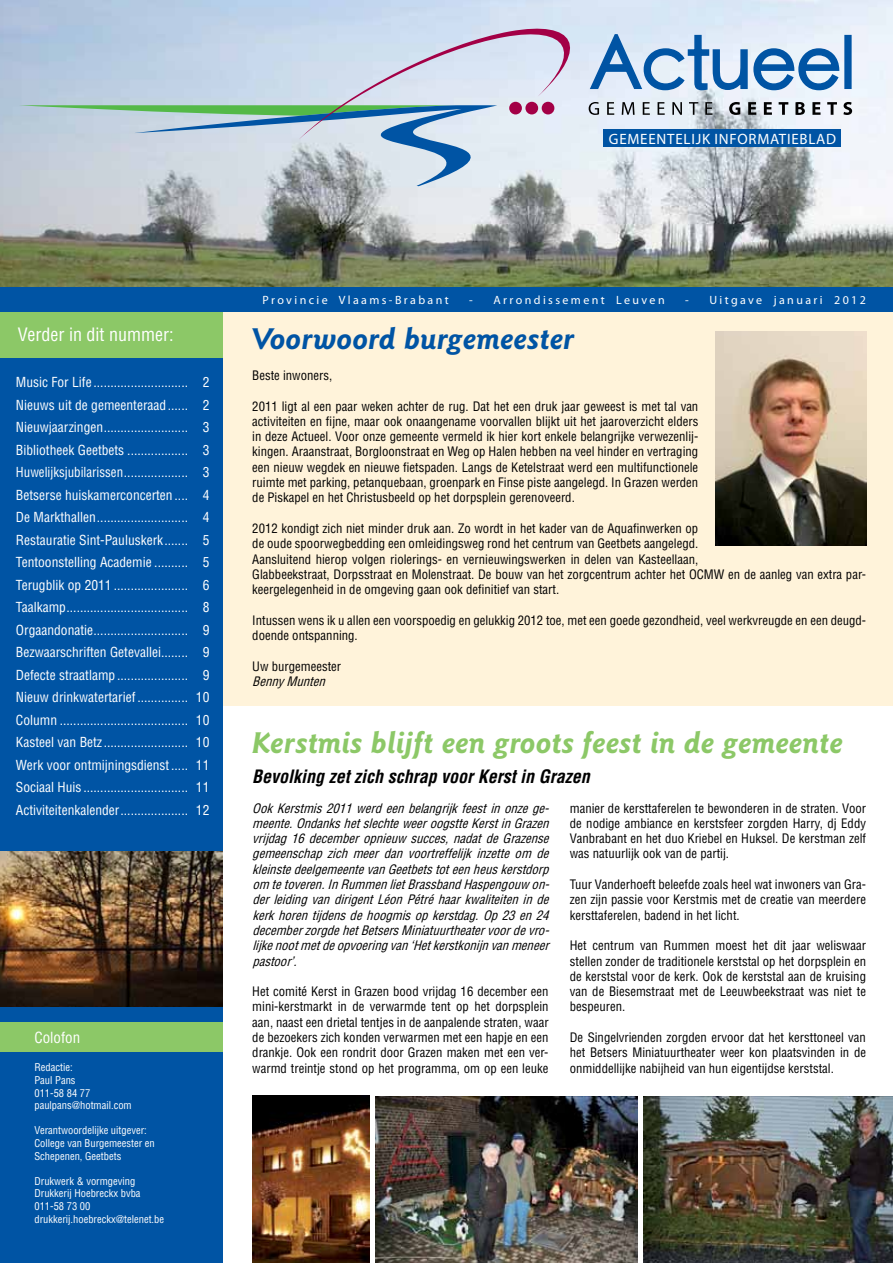
<style>
.page{position:relative;width:893px;height:1263px;background:#fff}
.page>*{position:absolute;margin:0;border:0;box-sizing:border-box;transform-origin:0 0}
.t1{font:500 70.2px "ST Heiti TC";letter-spacing:-.01em;color:#0054a4}
.t2{font:italic 700 30px "Goudy Sans IT Cby BT";color:#8cc867}
.t3{font:italic 700 30px "Goudy Sans IT Cby BT";color:#0054a4}
.t4{font:italic 700 condensed 18px "Helvetica";color:#000}
.t5{font:condensed 18px "Helvetica LT Std";color:#fff}
.t6{font:15px "Myriad Pro";letter-spacing:.05em;color:#fff}
.t7{font:condensed 15px "Helvetica LT Std";color:#fff}
.t8{font:condensed 13.5px/22.5px "Helvetica";color:#fff;text-align:justify}
.t9{font:condensed 12.75px/15.3px "Helvetica";color:#000;text-align:justify}
.t10{font:italic condensed 12.75px/15.3px "Helvetica";color:#000;text-align:justify}
.t11{font:12px "Myriad Pro";letter-spacing:.2em;color:#fff}
.t12{font:condensed 10.5px/12.6px "Helvetica LT Std";color:#fff}
</style>
<div class="page">
<div style="left:206px;top:301px;width:687px;height:405px;background:#fff3da"></div>
<div style="left:0;top:358px;width:223px;height:905px;background:#0054a4"></div>
<img style="left:0;top:0;width:893px;height:287px">
<div style="left:0;top:307px;width:223px;height:51px;background:#8cc867"></div>
<img style="left:0;top:852px;width:222px;height:155px">
<div style="left:0;top:1022px;width:223px;height:30px;background:#8cc867"></div>
<svg style="left:19px;top:29px;width:833px;height:157px;background:#bdcddc"></svg>
<div style="left:844px;top:35px;width:8px;height:54px;border:2px solid #0054a4"></div>
<div style="left:0;top:287px;width:893px;height:25px;background:#0054a4"></div>
<img style="left:715px;top:332px;width:151px;height:214px">
<img style="left:252px;top:1095px;width:118px;height:168px">
<img style="left:376px;top:1096px;width:262px;height:167px">
<img style="left:643px;top:1096px;width:250px;height:167px">
<h1 class="t1" style="left:590px;top:29px;width:266px">Actueel</h1>
<p class="t6" style="left:609px;top:129px;width:229px">GEMEENTELIJK INFORMATIEBLAD</p>
<h3 class="t5" style="left:18px;top:324px;width:157px">Verder in dit nummer:</h3>
<p class="t8" style="left:16px;top:371px;width:195px">Music For Life ............................ 2<br>Nieuws uit de gemeenteraad...... 2<br>Nieuwjaarzingen......................... 3<br>Bibliotheek Geetbets .................. 3<br>Huwelijksjubilarissen................... 3<br>Betserse huiskamerconcerten .... 4<br>De Markthallen........................... 4<br>Restauratie Sint-Pauluskerk....... 5<br>Tentoonstelling Academie .......... 5<br>Terugblik op 2011 ...................... 6<br>Taalkamp.................................... 8<br>Orgaandonatie............................ 9<br>Bezwaarschriften Getevallei........ 9<br>Defecte straatlamp ..................... 9<br>Nieuw drinkwatertarief ............... 10<br>Column ...................................... 10<br>Kasteel van Betz......................... 10<br>Werk voor ontmijningsdienst..... 11<br>Sociaal Huis ............................... 11<br>Activiteitenkalender.................... 12</p>
<p class="t7" style="left:34px;top:1028px;width:47px">Colofon</p>
<p class="t12" style="left:34px;top:1061px;width:99px">Redactie:<br>Paul Pans<br>011-58 84 77 paulpans@hotmail.com</p>
<p class="t12" style="left:34px;top:1124px;width:122px">Verantwoordelijke uitgever:<br>College van Burgemeester en<br>Schepenen, Geetbets</p>
<p class="t12" style="left:34px;top:1175px;width:131px">Drukwerk &amp; vormgeving<br>Drukkerij Hoebreckx bvba<br>011-58 73 00 drukkerij.hoebreckx@telenet.be</p>
<p class="t11" style="left:263px;top:293px;width:188px">Provincie Vlaams-Brabant</p>
<p class="t11" style="left:469px;top:293px;width:197px">- Arrondissement Leuven</p>
<p class="t11" style="left:685px;top:293px;width:182px">- Uitgave januari 2012</p>
<h2 class="t3" style="left:252px;top:320px;width:324px">Voorwoord burgemeester</h2>
<p class="t9" style="left:252px;top:367px;width:82px">Beste inwoners,</p>
<p class="t9" style="left:252px;top:398px;width:448px">2011 ligt al een paar weken achter de rug. Dat het een druk jaar geweest is met tal van activiteiten en fijne, maar ook onaangename voorvallen blijkt uit het jaaroverzicht elders in deze Actueel. Voor onze gemeente vermeld ik hier kort enkele belangrijke verwezenlij&shy;kingen. Araanstraat, Borgloonstraat en Weg op Halen hebben na veel hinder en vertraging een nieuw wegdek en nieuwe fietspaden. Langs de Ketelstraat werd een multifunctionele ruimte met parking, petanquebaan, groenpark en Finse piste aangelegd. In Grazen werden de Piskapel en het Christusbeeld op het dorpsplein gerenoveerd.</p>
<p class="t9" style="left:252px;top:520px;width:615px;text-align:left">2012 kondigt zich niet minder druk aan. Zo wordt in het kader van de Aquafinwerken op<br>de oude spoorwegbedding een omleidingsweg rond het centrum van Geetbets aangelegd.<br>Aansluitend hierop volgen riolerings- en vernieuwingswerken in delen van Kasteellaan,<br>Glabbeekstraat, Dorpsstraat en Molenstraat. De bouw van het zorgcentrum achter het OCMW en de aanleg van extra par&shy;keergelegenheid in de omgeving gaan ook definitief van start.</p>
<p class="t9" style="left:252px;top:612px;width:615px">Intussen wens ik u allen een voorspoedig en gelukkig 2012 toe, met een goede gezondheid, veel werkvreugde en een deugd&shy;doende ontspanning.</p>
<p class="t9" style="left:252px;top:658px;width:90px">Uw burgemeester</p>
<p class="t10" style="left:252px;top:673px;width:78px">BennyMunten</p>
<h2 class="t2" style="left:252px;top:724px;width:592px">Kerstmis blijft een groots feest in de gemeente</h2>
<h3 class="t4" style="left:252px;top:765px;width:339px">Bevolking zet zich schrap voor Kerst in Grazen</h3>
<p class="t10" style="left:252px;top:800px;width:302px">OokKerstmis2011werdeenbelangrijkfeestinonzege&shy;meente.OndankshetslechteweeroogstteKerstinGrazen vrijdag16decemberopnieuw succes,nadatdeGrazense gemeenschap zich meer dan voortreffelijk inzette om de kleinstedeelgemeentevanGeetbetstoteenheuskerstdorp om tetoveren.InRummenlietBrassbandHaspengouw on&shy;derleidingvandirigentLéonPétréhaarkwaliteiteninde kerkhorentijdensdehoogmisopkerstdag.Op23en24 decemberzorgdehetBetsersMiniatuurtheatervoordevro&shy;lijkenootmetdeopvoeringvan‘Hetkerstkonijnvanmeneer pastoor’.</p>
<p class="t9" style="left:252px;top:983px;width:298px">Het comité Kerst in Grazen bood vrijdag 16 december een mini-kerstmarkt in de verwarmde tent op het dorpsplein aan, naast een drietal tentjes in de aanpalende straten, waar de bezoekers zich konden verwarmen met een hapje en een drankje. Ook een rondrit door Grazen maken met een ver&shy;warmd treintje stond op het programma, om op een leuke</p>
<p class="t9" style="left:570px;top:800px;width:298px">manier de kersttaferelen te bewonderen in de straten. Voor de nodige ambiance en kerstsfeer zorgden Harry, dj Eddy Vanbrabant en het duo Kriebel en Huksel. De kerstman zelf was natuurlijk ook van de partij.</p>
<p class="t9" style="left:570px;top:876px;width:298px">Tuur Vanderhoeft beleefde zoals heel wat inwoners van Gra&shy;zen zijn passie voor Kerstmis met de creatie van meerdere kersttaferelen, badend in het licht.</p>
<p class="t9" style="left:570px;top:938px;width:298px">Het centrum van Rummen moest het dit jaar weliswaar stellen zonder de traditionele kerststal op het dorpsplein en de kerststal voor de kerk. Ook de kerststal aan de kruising van de Biesemstraat met de Leeuwbeekstraat was niet te bespeuren.</p>
<p class="t9" style="left:570px;top:1029px;width:298px">De Singelvrienden zorgden ervoor dat het kersttoneel van het Betsers Miniatuurtheater weer kon plaatsvinden in de onmiddellijke nabijheid van hun eigentijdse kerststal.</p>
</div>
